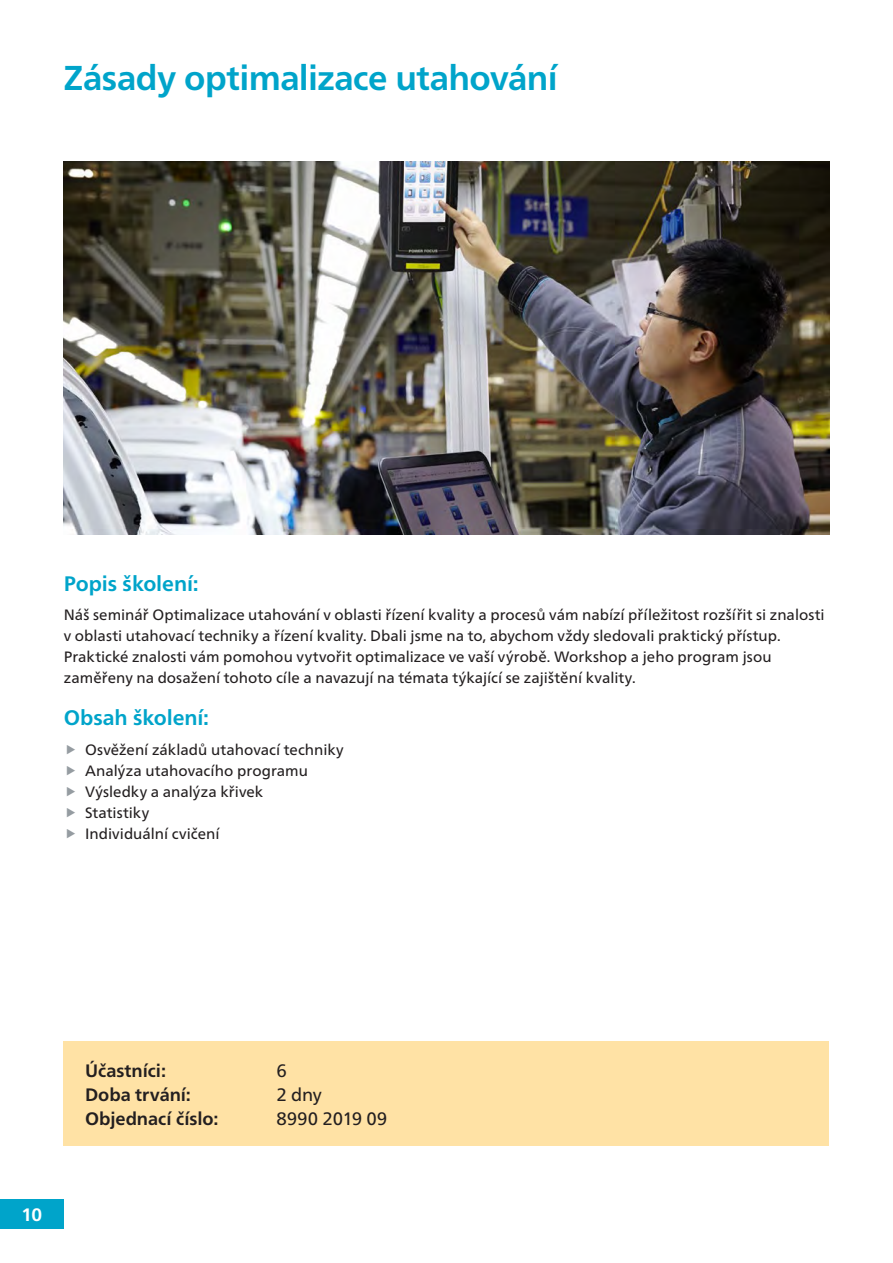
<style>
.page{position:relative;width:893px;height:1263px;background:#fff}
.page>*{position:absolute;margin:0;border:0;box-sizing:border-box;transform-origin:0 0}
.headline_37pt{font:700 34.5px "Frutiger Neue LT Pro";letter-spacing:-.015em;color:#00a4ca}
.bodytext{font:700 21px "Frutiger Neue LT Pro";letter-spacing:-.005em;color:#00a4ca}
.bodytext-2{font:700 18px "Frutiger Neue LT Pro";letter-spacing:-.005em;color:#231f20}
.bodytext-3{font:18px "Frutiger Neue LT Pro";letter-spacing:-.01em;color:#231f20}
.t1{font:700 18px "Frutiger Neue LT Pro";color:#fff}
.bodytext-4{font:15px/21px "Frutiger Neue LT Pro";color:#231f20}
</style>
<div class="page">
<div style="left:0;top:1199px;width:64px;height:30px;background:#00a4ca"></div>
<div style="left:64px;top:1042px;width:765px;height:104px;background:#ffe2a5"></div>
<img style="left:64px;top:162px;width:765px;height:373px">
<p class="headline_37pt" style="left:64px;top:58px;width:495px">Zásady optimalizace utahování</p>
<p class="bodytext" style="left:64px;top:571px;width:136px">Popis školení:</p>
<p class="bodytext-4" style="left:64px;top:604px;width:762px">Náš seminář Optimalizace utahování v oblasti řízení kvality a procesů vám nabízí příležitost rozšířit si znalosti v oblasti utahovací techniky a řízení kvality. Dbali jsme na to, abychom vždy sledovali praktický přístup.<br>Praktické znalosti vám pomohou vytvořit optimalizace ve vaší výrobě. Workshop a jeho program jsou zaměřeny na dosažení tohoto cíle a navazují na témata týkající se zajištění kvality.</p>
<p class="bodytext" style="left:64px;top:705px;width:147px">Obsah školení:</p>
<p class="bodytext-4" style="left:85px;top:739px;width:260px">Osvěžení základů utahovací techniky</p>
<p class="bodytext-4" style="left:85px;top:760px;width:224px">Analýza utahovacího programu</p>
<p class="bodytext-4" style="left:85px;top:781px;width:180px">Výsledky a analýza křivek</p>
<p class="bodytext-4" style="left:85px;top:802px;width:66px">Statistiky</p>
<p class="bodytext-4" style="left:85px;top:823px;width:136px">Individuální cvičení</p>
<p class="t1" style="left:22px;top:1204px;width:22px">10</p>
<p class="bodytext-2" style="left:85px;top:1060px;width:83px">Účastníci:</p>
<p class="bodytext-3" style="left:276px;top:1059px;width:12px">6</p>
<p class="bodytext-2" style="left:85px;top:1084px;width:107px">Doba trvání:</p>
<p class="bodytext-3" style="left:276px;top:1083px;width:47px">2 dny</p>
<p class="bodytext-2" style="left:85px;top:1108px;width:135px">Objednací číslo:</p>
<p class="bodytext-3" style="left:276px;top:1107px;width:112px">8990 2019 09</p>
</div>
